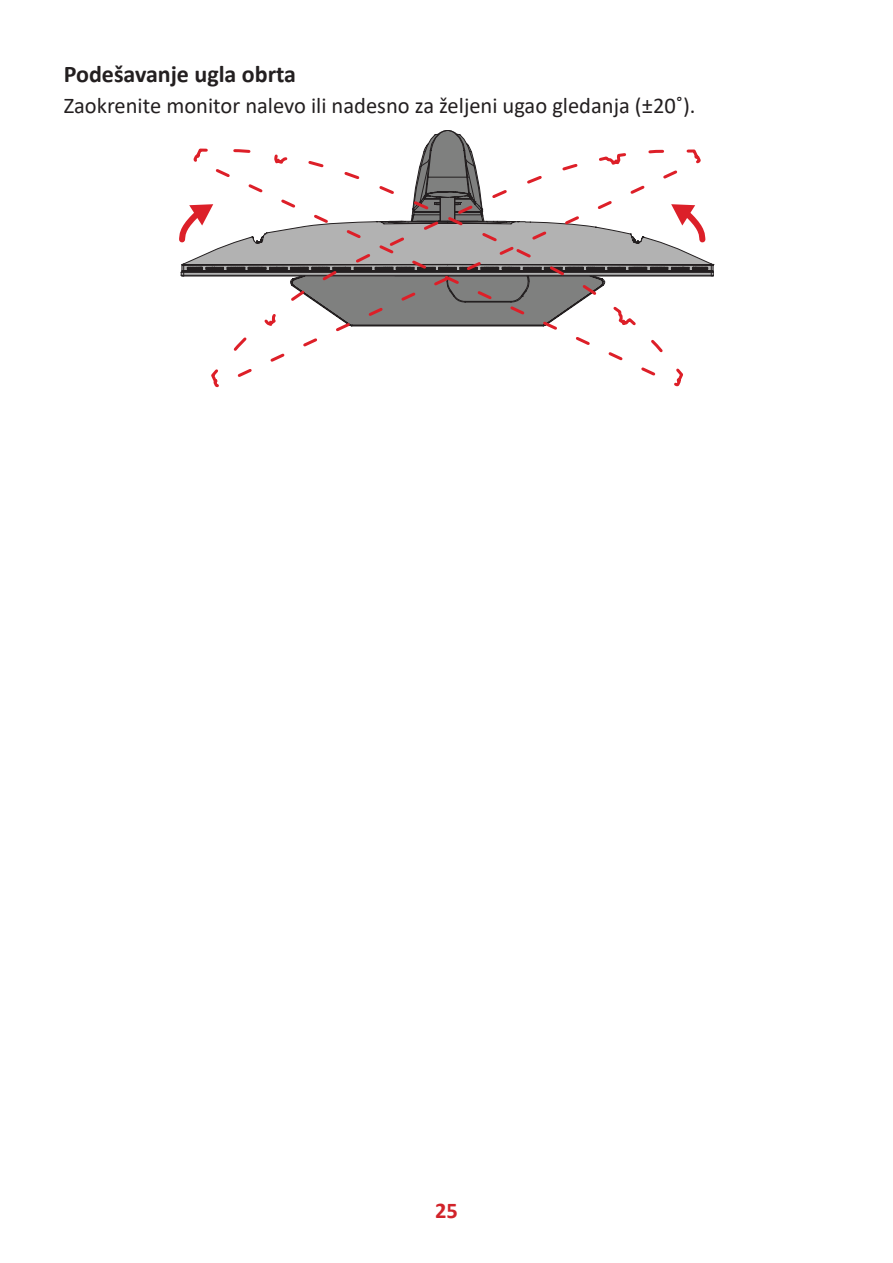
<style>
.page{position:relative;width:893px;height:1263px;background:#fff}
.page>*{position:absolute;margin:0;border:0;box-sizing:border-box;transform-origin:0 0}
.t1{font:700 24px "Calibri";color:#231f20}
.t2{font:22.5px "Calibri";color:#231f20}
.t3{font:700 22.5px "Calibri";color:#d1232a}
</style>
<div class="page">
<svg style="left:179px;top:130px;width:535px;height:257px"></svg>
<p class="t1" style="left:64px;top:57px;width:234px">Podešavanje ugla obrta</p>
<p class="t2" style="left:64px;top:90px;width:633px">Zaokrenite monitor nalevo ili nadesno za željeni ugao gledanja (±20˚).</p>
<p class="t3" style="left:435px;top:1194px;width:24px">25</p>
</div>
